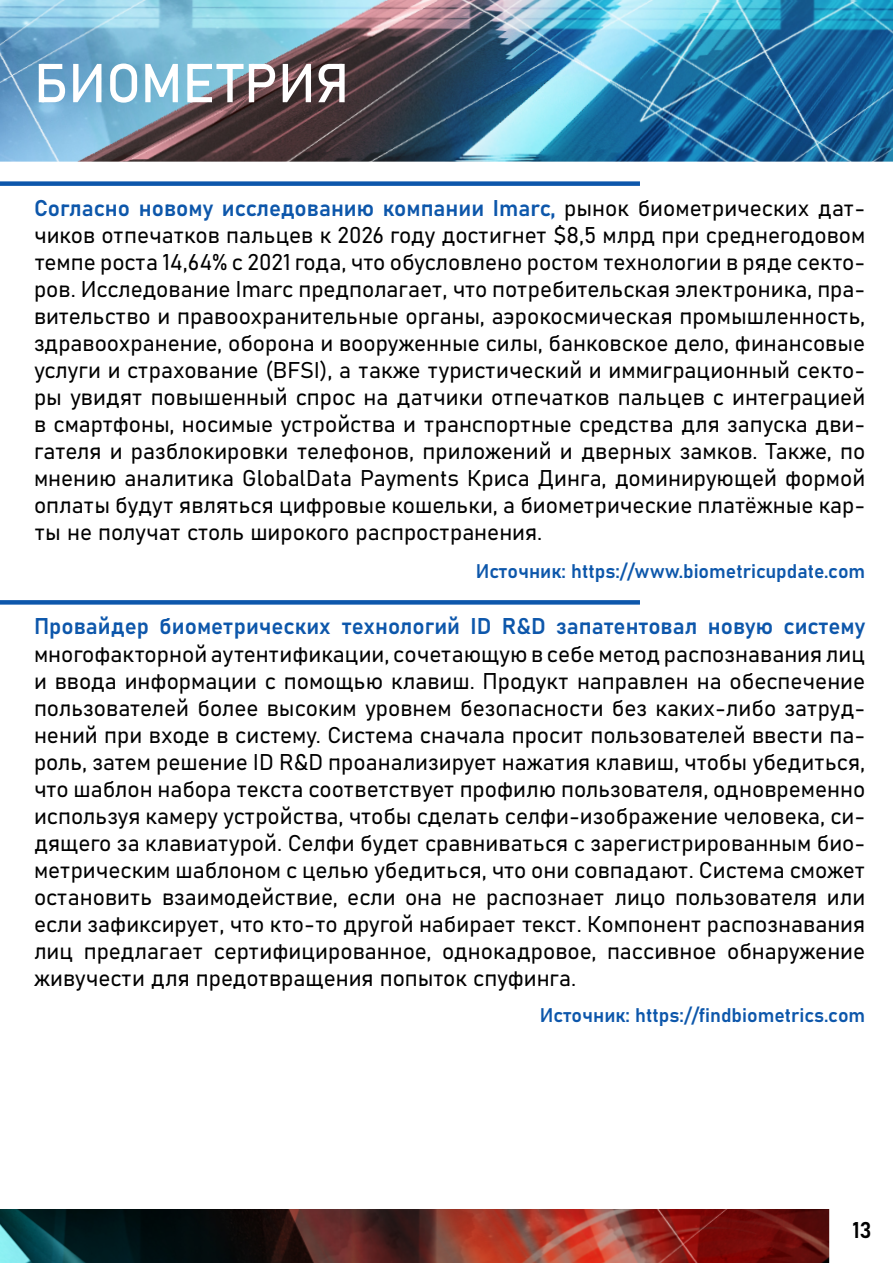
<style>
.page{position:relative;width:893px;height:1263px;background:#fff}
.page>*{position:absolute;margin:0;border:0;box-sizing:border-box;transform-origin:0 0}
.t1{font:54px "Bahnschrift";color:#fff}
.t2{font:22.5px/27px "Bahnschrift";color:#000;text-align:justify}
.t3{font:22.5px "Bahnschrift";color:#0d57ab}
.t4{font:19.5px "Bahnschrift";color:#0d57ab}
.s1{color:#0d57ab}
</style>
<div class="page">
<img style="left:0;top:0;width:893px;height:162px">
<div style="left:0;top:181px;width:640px;height:5px;background:#0d57ab"></div>
<img style="left:0;top:1209px;width:829px;height:54px">
<div style="left:0;top:600px;width:640px;height:5px;background:#0d57ab"></div>
<h1 class="t1" style="left:34px;top:42px;width:317px">БИОМЕТРИЯ</h1>
<p class="t2" style="left:34px;top:193px;width:833px"><span class="s1">Согласно новому исследованию компании Imarc,</span> рынок биометрических дат&shy;чиков отпечатков пальцев к 2026 году достигнет $8,5 млрд при среднегодовом темпе роста 14,64% с 2021 года, что обусловлено ростом технологии в ряде секто&shy;ров. Исследование Imarc предполагает, что потребительская электроника, пра&shy;вительство и правоохранительные органы, аэрокосмическая промышленность, здравоохранение, оборона и вооруженные силы, банковское дело, финансовые услуги и страхование (BFSI), а также туристический и иммиграционный секто&shy;ры увидят повышенный спрос на датчики отпечатков пальцев с интеграцией в смартфоны, носимые устройства и транспортные средства для запуска дви&shy;гателя и разблокировки телефонов, приложений и дверных замков. Также, по мнению аналитика GlobalData Payments Криса Динга, доминирующей формой оплаты будут являться цифровые кошельки, а биометрические платёжные кар&shy;ты не получат столь широкого распространения.</p>
<p class="t4" style="left:476px;top:556px;width:391px">Источник: https://www.biometricupdate.com</p>
<p class="t3" style="left:34px;top:609px;width:833px">Провайдер биометрических технологий ID R&amp;D запатентовал новую систему</p>
<p class="t2" style="left:34px;top:638px;width:833px">многофакторной аутентификации, сочетающую в себе метод распознавания лиц и ввода информации с помощью клавиш. Продукт направлен на обеспечение пользователей более высоким уровнем безопасности без каких-либо затруд&shy;нений при входе в систему. Система сначала просит пользователей ввести па&shy;роль, затем решение ID R&amp;D проанализирует нажатия клавиш, чтобы убедиться, что шаблон набора текста соответствует профилю пользователя, одновременно используя камеру устройства, чтобы сделать селфи-изображение человека, си&shy;дящего за клавиатурой. Селфи будет сравниваться с зарегистрированным био&shy;метрическим шаблоном с целью убедиться, что они совпадают. Система сможет остановить взаимодействие, если она не распознает лицо пользователя или если зафиксирует, что кто-то другой набирает текст. Компонент распознавания лиц предлагает сертифицированное, однокадровое, пассивное обнаружение живучести для предотвращения попыток спуфинга.</p>
<p class="t4" style="left:540px;top:1001px;width:327px">Источник: https://findbiometrics.com</p>
<p class="t2" style="left:852px;top:1215px;width:21px">13</p>
</div>
